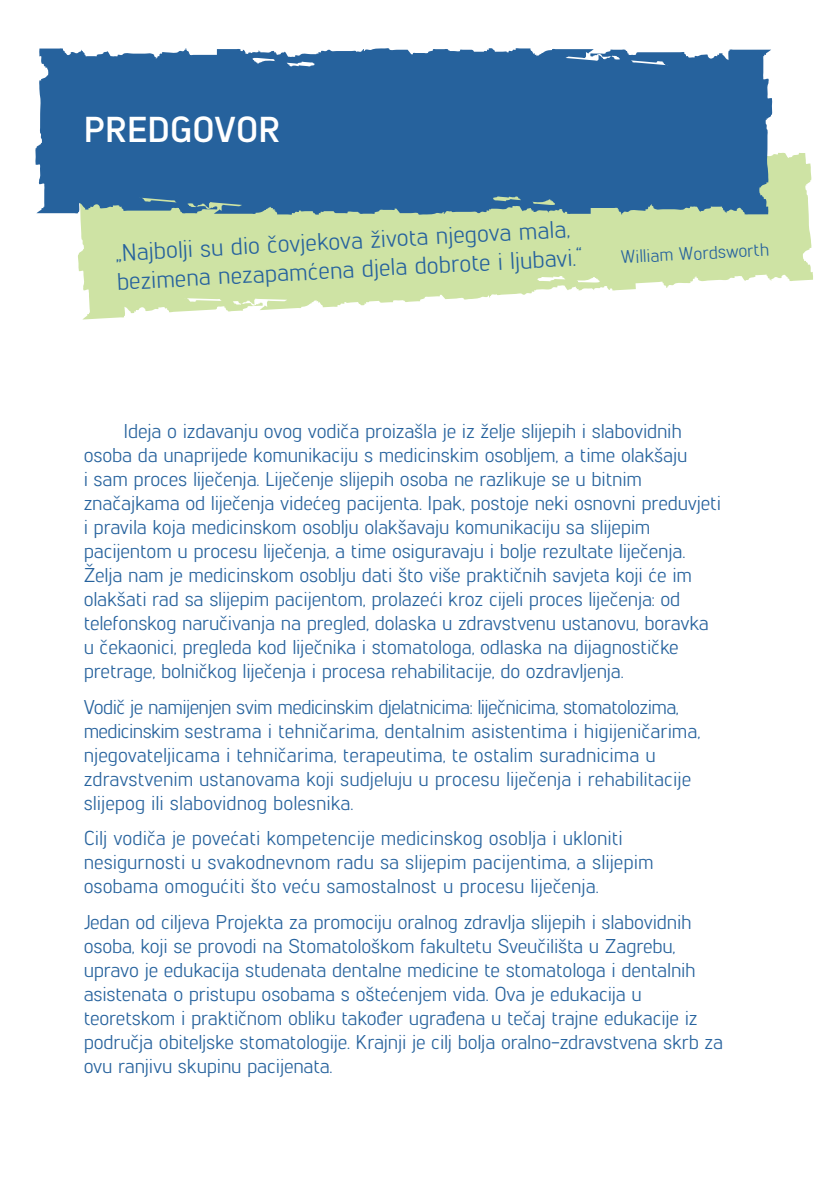
<style>
.page{position:relative;width:840px;height:1191px;background:#fff}
.page>*{position:absolute;margin:0;border:0;box-sizing:border-box;transform-origin:0 0}
.t1{font:700 36px "Lintel";color:#fff}
.t2{font:24px/28.8px "Lintel";color:#26629d}
.t3{font:20px/24px "Lintel";letter-spacing:-.01em;color:#26629d}
.t4{font:18px "Lintel";color:#26629d}
</style>
<div class="page">
<svg style="left:78px;top:152px;width:734px;height:167px;fill:#cee3a4"></svg>
<svg style="left:35px;top:48px;width:737px;height:167px;background:#336ba1"></svg>
<h1 class="t1" style="left:84px;top:104px;width:198px">PREDGOVOR</h1>
<p class="t2" style="left:114px;top:237px;width:467px;rotate:-3deg">„Najbolji su dio čovjekova života njegova mala, bezimena nezapamćena djela dobrote i ljubavi.“</p>
<p class="t4" style="left:620px;top:245px;width:150px;rotate:-3deg">William Wordsworth</p>
<p class="t3" style="left:84px;top:418px;width:638px;text-indent:40px">Ideja o izdavanju ovog vodiča proizašla je iz želje slijepih i slabovidnih osoba da unaprijede komunikaciju s medicinskim osobljem, a time olakšaju<br>i sam proces liječenja. Liječenje slijepih osoba ne razlikuje se u bitnim značajkama od liječenja videćeg pacijenta. Ipak, postoje neki osnovni preduvjeti i pravila koja medicinskom osoblju olakšavaju komunikaciju sa slijepim pacijentom u procesu liječenja, a time osiguravaju i bolje rezultate liječenja.<br>Želja nam je medicinskom osoblju dati što više praktičnih savjeta koji će im olakšati rad sa slijepim pacijentom, prolazeći kroz cijeli proces liječenja: od telefonskog naručivanja na pregled, dolaska u zdravstvenu ustanovu, boravka u čekaonici, pregleda kod liječnika i stomatologa, odlaska na dijagnostičke pretrage, bolničkog liječenja i procesa rehabilitacije, do ozdravljenja.</p>
<p class="t3" style="left:84px;top:693px;width:618px">Vodič je namijenjen svim medicinskim djelatnicima: liječnicima, stomatolozima, medicinskim sestrama i tehničarima, dentalnim asistentima i higijeničarima, njegovateljicama i tehničarima, terapeutima, te ostalim suradnicima u zdravstvenim ustanovama koji sudjeluju u procesu liječenja i rehabilitacije slijepog ili slabovidnog bolesnika.</p>
<p class="t3" style="left:84px;top:825px;width:571px">Cilj vodiča je povećati kompetencije medicinskog osoblja i ukloniti nesigurnosti u svakodnevnom radu sa slijepim pacijentima, a slijepim osobama omogućiti što veću samostalnost u procesu liječenja.</p>
<p class="t3" style="left:84px;top:908px;width:640px">Jedan od ciljeva Projekta za promociju oralnog zdravlja slijepih i slabovidnih osoba, koji se provodi na Stomatološkom fakultetu Sveučilišta u Zagrebu, upravo je edukacija studenata dentalne medicine te stomatologa i dentalnih asistenata o pristupu osobama s oštećenjem vida. Ova je edukacija u teoretskom i praktičnom obliku također ugrađena u tečaj trajne edukacije iz područja obiteljske stomatologije. Krajnji je cilj bolja oralno-zdravstvena skrb za ovu ranjivu skupinu pacijenata.</p>
</div>
